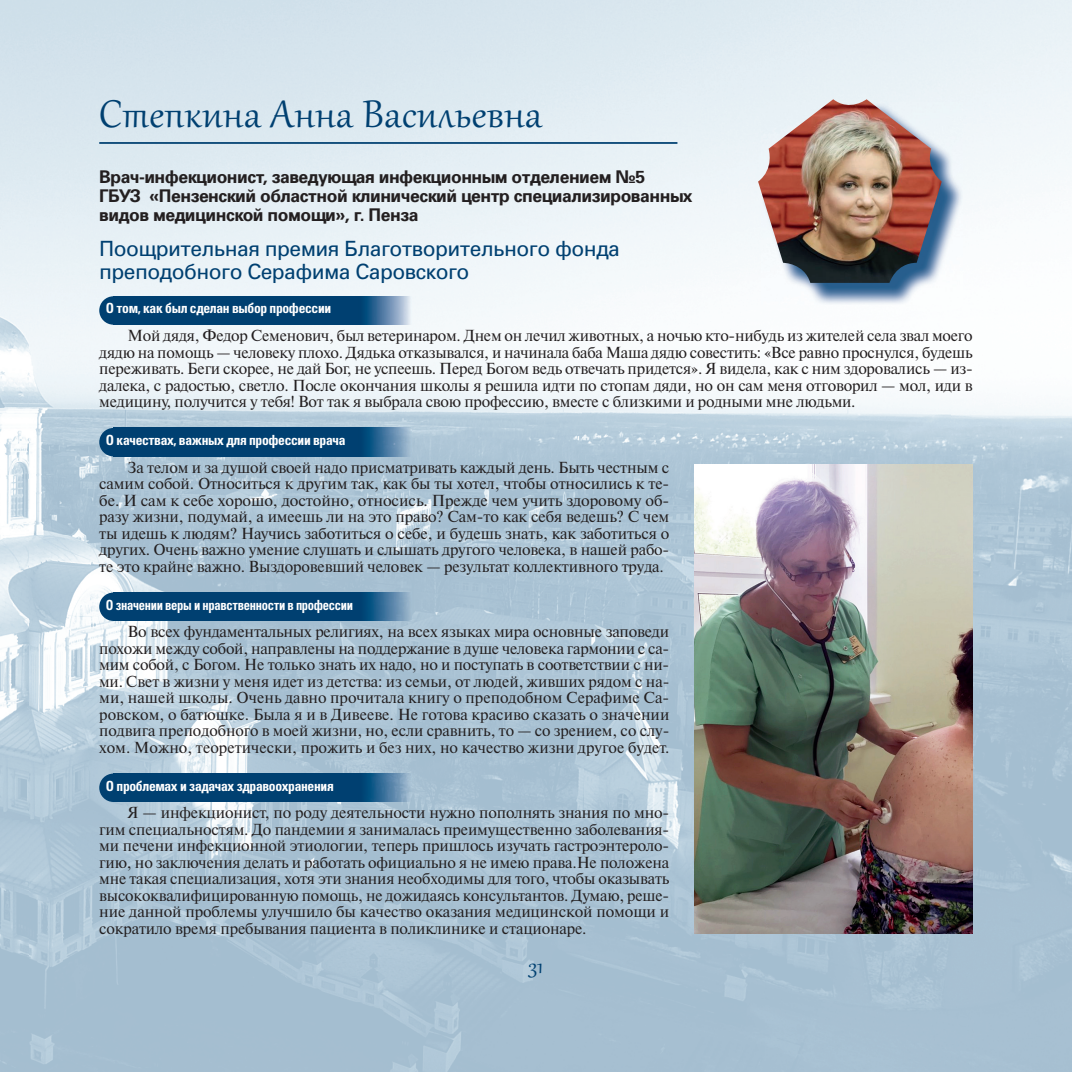
<style>
.page{position:relative;width:1072px;height:1072px;background:#fff}
.page>*{position:absolute;margin:0;border:0;box-sizing:border-box;transform-origin:0 0}
.t1{font:47.25px "Gabriola";letter-spacing:.015em;color:#004071}
.t2{font:26.25px "Gabriola";color:#004071}
.t3{font:21px/22.8px "Partner";letter-spacing:-.025em;color:#004071}
.t4{font:700 17.5px/19.2px "Partner";letter-spacing:-.025em;color:#231f20}
.t5{font:15.92px/16.4px "Newton C";letter-spacing:-.01em;color:#231f20;text-align:justify}
.t6{font:700 14px "Partner Condensed";letter-spacing:-.025em;color:#fff}
.t7{font:700 14px "Partner Condensed";letter-spacing:-.025em;color:#fff;scale:.9 1}
</style>
<div class="page">
<img style="left:0;top:0;width:765px;height:1071px">
<img style="left:950px;top:118px;width:121px;height:953px">
<img style="left:765px;top:391px;width:185px;height:680px">
<hr style="left:99px;top:142px;width:578px;height:2px;background:#004071">
<img style="left:761px;top:103px;width:201px;height:202px">
<img style="left:758px;top:99px;width:183px;height:184px">
<img style="left:117px;top:428px;width:294px;height:28px">
<div style="left:99px;top:428px;width:29px;height:28px;background:#004071;border-radius:50%"></div>
<img style="left:117px;top:296px;width:294px;height:29px">
<div style="left:99px;top:296px;width:29px;height:29px;background:#004071;border-radius:50%"></div>
<img style="left:117px;top:592px;width:294px;height:29px">
<div style="left:99px;top:592px;width:29px;height:29px;background:#004071;border-radius:50%"></div>
<img style="left:117px;top:773px;width:294px;height:29px">
<div style="left:99px;top:773px;width:29px;height:29px;background:#004071;border-radius:50%"></div>
<img style="left:694px;top:464px;width:278px;height:469px">
<h1 class="t1" style="left:99px;top:95px;width:444px">Степкина Анна Васильевна</h1>
<p class="t4" style="left:99px;top:167px;width:595px">Врач-инфекционист, заведующая инфекционным отделением №5<br>ГБУЗ «Пензенский областной клинический центр специализированных видов медицинской помощи», г. Пенза</p>
<h3 class="t3" style="left:99px;top:237px;width:522px">Поощрительная премия Благотворительного фонда преподобного Серафима Саровского</h3>
<p class="t6" style="left:106px;top:303px;width:227px">О том, как был сделан выбор профессии</p>
<p class="t5" style="left:99px;top:329px;width:875px;text-indent:28px">Мой дядя, Федор Семенович, был ветеринаром. Днем он лечил животных, а ночью кто-нибудь из жителей села звал моего дядю на помощь — человеку плохо. Дядька отказывался, и начинала баба Маша дядю совестить: «Все равно проснулся, будешь переживать. Беги скорее, не дай Бог, не успеешь. Перед Богом ведь отвечать придется». Я видела, как с ним здоровались — из&shy;далека, с радостью, светло. После окончания школы я решила идти по стопам дяди, но он сам меня отговорил — мол, иди в медицину, получится у тебя! Вот так я выбрала свою профессию, вместе с близкими и родными мне людьми.</p>
<p class="t6" style="left:106px;top:435px;width:241px">О качествах, важных для профессии врача</p>
<p class="t5" style="left:99px;top:460px;width:571px;text-indent:28px">За телом и за душой своей надо присматривать каждый день. Быть честным с самим собой. Относиться к другим так, как бы ты хотел, чтобы относились к те&shy;бе. И сам к себе хорошо, достойно, относись. Прежде чем учить здоровому об&shy;разу жизни, подумай, а имеешь ли на это право? Сам-то как себя ведешь? С чем ты идешь к людям? Научись заботиться о себе, и будешь знать, как заботиться о других. Очень важно умение слушать и слышать другого человека, в нашей рабо&shy;те это крайне важно. Выздоровевший человек — результат коллективного труда.</p>
<p class="t7" style="left:106px;top:599px;width:276px">О значении веры и нравственности в профессии</p>
<p class="t5" style="left:99px;top:625px;width:571px;text-indent:28px">Во всех фундаментальных религиях, на всех языках мира основные заповеди похожи между собой, направлены на поддержание в душе человека гармонии с са&shy;мим собой, с Богом. Не только знать их надо, но и поступать в соответствии с ни&shy;ми. Свет в жизни у меня идет из детства: из семьи, от людей, живших рядом с на&shy;ми, нашей школы. Очень давно прочитала книгу о преподобном Серафиме Са&shy;ровском, о батюшке. Была я и в Дивееве. Не готова красиво сказать о значении подвига преподобного в моей жизни, но, если сравнить, то — со зрением, со слу&shy;хом. Можно, теоретически, прожить и без них, но качество жизни другое будет.</p>
<p class="t6" style="left:106px;top:780px;width:229px">О проблемах и задачах здравоохранения</p>
<p class="t5" style="left:99px;top:806px;width:571px;text-indent:28px">Я — инфекционист, по роду деятельности нужно пополнять знания по мно&shy;гим специальностям. До пандемии я занималась преимущественно заболевания&shy;ми печени инфекционной этиологии, теперь пришлось изучать гастроэнтероло&shy;гию, но заключения делать и работать официально я не имею права.Не положена мне такая специализация, хотя эти знания необходимы для того, чтобы оказывать высококвалифицированную помощь, не дожидаясь консультантов. Думаю, реше&shy;ние данной проблемы улучшило бы качество оказания медицинской помощи и сократило время пребывания пациента в поликлинике и стационаре.</p>
<h2 class="t2" style="left:528px;top:954px;width:16px">31</h2>
</div>
